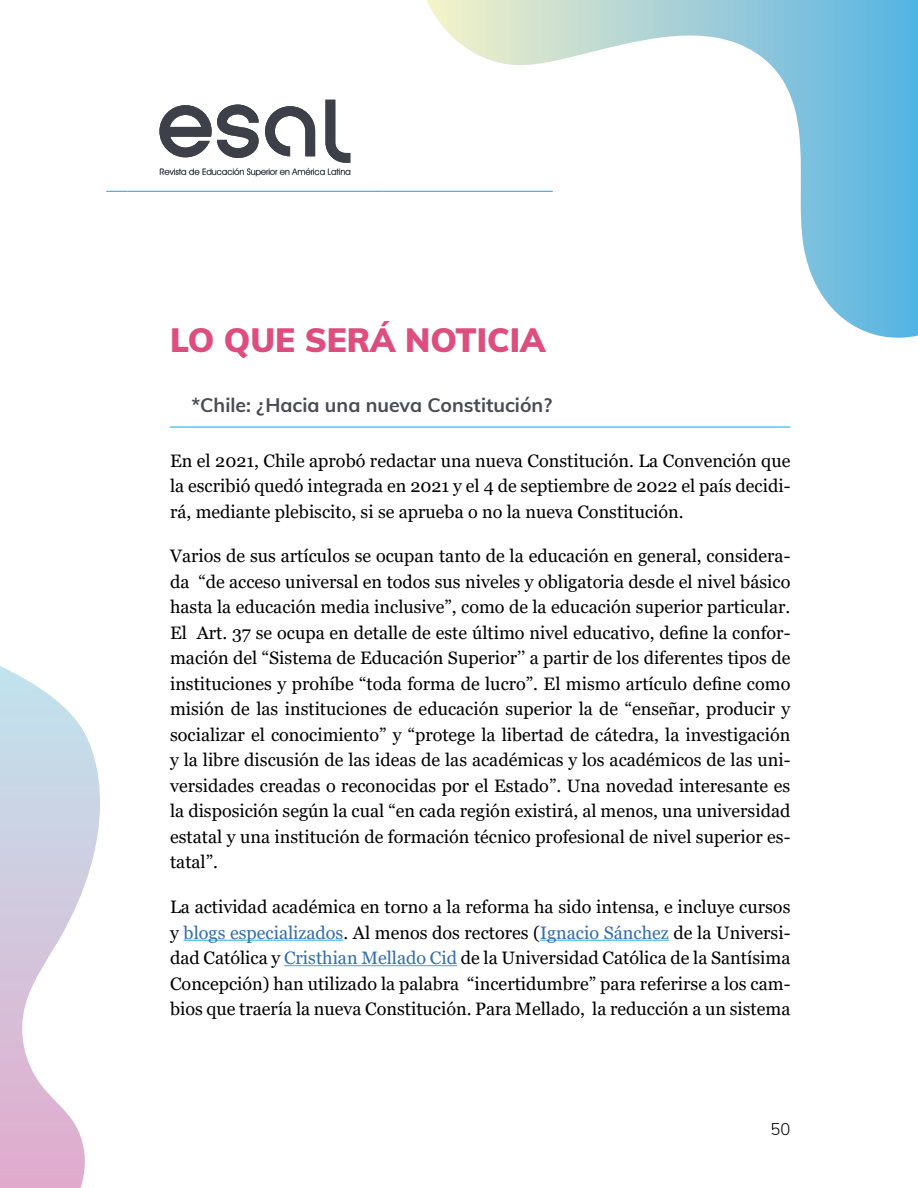
<style>
.page{position:relative;width:918px;height:1188px;background:#fff}
.page>*{position:absolute;margin:0;border:0;box-sizing:border-box;transform-origin:0 0}
.Título_de_Art{font:900 33px "Muli";color:#dd4d7d}
.Titulo_Noticia{font:700 19.5px "Muli";color:#4a4b54}
.Párrafo{font:18px/25.5px "Georgia";color:#000;text-align:justify}
.t1{font:300 16.5px "Muli";color:#000}
.t2{font:8.7px "Avant Garde IT Cby BT";color:#373f49}
.s1{color:#326dac}
</style>
<div class="page">
<svg style="left:419px;top:0;width:499px;height:338px"></svg>
<svg style="left:0;top:666px;width:100px;height:522px"></svg>
<hr style="left:170px;top:426px;width:620px;height:2px;background:#2cb0e6">
<hr style="left:184px;top:940px;width:159px;height:1px;background:#2cb0e6">
<hr style="left:540px;top:940px;width:129px;height:1px;background:#2cb0e6">
<hr style="left:284px;top:965px;width:173px;height:1px;background:#2cb0e6">
<svg style="left:106px;top:191px;width:22px;height:1px"></svg>
<hr style="left:128px;top:191px;width:255px;height:1px;background:#2cb0e6">
<hr style="left:383px;top:191px;width:170px;height:1px;background:#2cb0e6">
<svg style="left:159px;top:100px;width:191px;height:76px"></svg>
<p class="t2" style="left:160px;top:166px;width:193px">Revista de Educación Superior en América Latina</p>
<p class="Título_de_Art" style="left:170px;top:316px;width:377px">LO QUE SERÁ NOTICIA</p>
<p class="Titulo_Noticia" style="left:191px;top:390px;width:362px">*Chile: ¿Hacia una nueva Constitución?</p>
<p class="Párrafo" style="left:170px;top:448px;width:622px">En el 2021, Chile aprobó redactar una nueva Constitución. La Convención que la escribió quedó integrada en 2021 y el 4 de septiembre de 2022 el país decidi&shy;rá, mediante plebiscito, si se aprueba o no la nueva Constitución.</p>
<p class="Párrafo" style="left:170px;top:544px;width:622px">Varios de sus artículos se ocupan tanto de la educación en general, considera&shy;da “de acceso universal en todos sus niveles y obligatoria desde el nivel básico hasta la educación media inclusive”, como de la educación superior particular.<br>El Art. 37 se ocupa en detalle de este último nivel educativo, define la confor&shy;mación del “Sistema de Educación Superior’’ a partir de los diferentes tipos de instituciones y prohíbe “toda forma de lucro”. El mismo artículo define como misión de las instituciones de educación superior la de “enseñar, producir y socializar el conocimiento” y “protege la libertad de cátedra, la investigación y la libre discusión de las ideas de las académicas y los académicos de las uni&shy;versidades creadas o reconocidas por el Estado”. Una novedad interesante es la disposición según la cual “en cada región existirá, al menos, una universidad estatal y una institución de formación técnico profesional de nivel superior es&shy;tatal”.</p>
<p class="Párrafo" style="left:170px;top:895px;width:622px">La actividad académica en torno a la reforma ha sido intensa, e incluye cursos y <span class="s1">blogs especializados</span>. Al menos dos rectores (<span class="s1">Ignacio Sánchez</span> de la Universi&shy;dad Católica y <span class="s1">Cristhian Mellado Cid</span> de la Universidad Católica de la Santísima Concepción) han utilizado la palabra “incertidumbre” para referirse a los cam&shy;bios que traería la nueva Constitución. Para Mellado, la reducción a un sistema</p>
<p class="t1" style="left:771px;top:1118px;width:21px">50</p>
</div>
